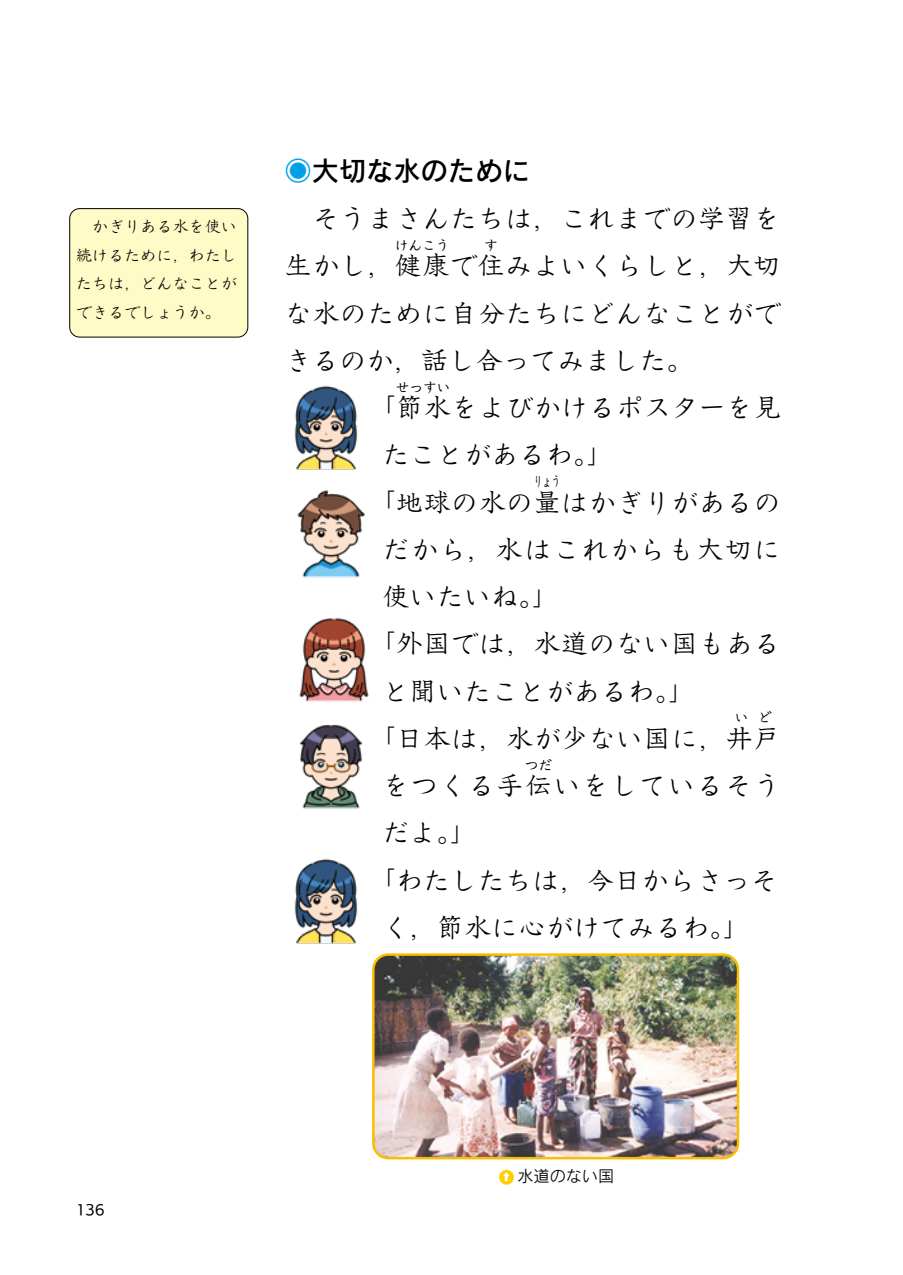
<style>
.page{position:relative;width:903px;height:1275px;background:#fff}
.page>*{position:absolute;margin:0;border:0;box-sizing:border-box;transform-origin:0 0}
.t1{font:27.3px/47.2px "Utrillo Pro M";letter-spacing:.01em;color:#000}
.t2{font:27.3px "Utrillo Pro M";letter-spacing:.05em;color:#000}
.t3{font:27.3px "Utrillo Pro M";letter-spacing:.045em;color:#000}
.t4{font:27.3px "Rodin Pro DB";color:#000}
.t5{font:16.1px/28.5px "Utrillo Pro M";color:#000;text-align:justify}
.t6{font:16.1px "Rodin Pro M";color:#000}
.t7{font:14px "UD Kakugo Small Pr 6 M";color:#000}
.t8{font:13.65px "Utrillo Pro M";letter-spacing:.005em;color:#000}
.t9{font:13.65px "Utrillo Pro M";letter-spacing:.005em;color:#000;scale:.67 1}
.s1{color:#00a0e9}
.s2{font-size:10.5px;color:#fff}
</style>
<div class="page">
<img style="left:299px;top:618px;width:70px;height:84px">
<img style="left:294px;top:385px;width:64px;height:85px">
<img style="left:294px;top:858px;width:64px;height:86px">
<img style="left:297px;top:490px;width:68px;height:88px">
<img style="left:299px;top:724px;width:64px;height:85px">
<div style="left:70px;top:209px;width:178px;height:128px;background:#fffbc7;border-radius:10px"></div>
<div style="left:69px;top:208px;width:179px;height:129px;border:1px solid #000;border-radius:10px"></div>
<img style="left:374px;top:956px;width:364px;height:202px">
<div style="left:372px;top:953px;width:367px;height:206px;border:2px solid #fabe00;border-radius:15px"></div>
<div style="left:499px;top:1170px;width:15px;height:15px;background:#fdd000;border-radius:50%"></div>
<p class="t5" style="left:76px;top:212px;width:163px">　かぎりある水を使い続けるために，わたしたちは，どんなことができるでしょうか。</p>
<p class="t4" style="left:284px;top:153px;width:247px"><span class="s1">◉</span>大切な水のために</p>
<p class="t1" style="left:284px;top:194px;width:498px">　そうまさんたちは，これまでの学習を生かし，健康で住みよいくらしと，大切</p>
<p class="t8" style="left:395px;top:236px;width:56px">けんこう</p>
<p class="t8" style="left:484px;top:236px;width:15px">す</p>
<p class="t1" style="left:284px;top:288px;width:498px">な水のために自分たちにどんなことができるのか，話し合ってみました。</p>
<p class="t1" style="left:368px;top:383px;width:414px">「節水をよびかけるポスターを見</p>
<p class="t8" style="left:396px;top:378px;width:56px">せっすい</p>
<p class="t1" style="left:368px;top:430px;width:414px;text-indent:14px">たことがあるわ。」<br>「地球の水の量はかぎりがあるの</p>
<p class="t9" style="left:533px;top:472px;width:42px">りょう</p>
<p class="t2" style="left:382px;top:531px;width:400px">だから，水はこれからも大切に</p>
<p class="t1" style="left:382px;top:572px;width:179px">使いたいね。」</p>
<p class="t1" style="left:368px;top:619px;width:414px">「外国では，水道のない国もある</p>
<p class="t1" style="left:382px;top:666px;width:315px">と聞いたことがあるわ。」</p>
<p class="t1" style="left:368px;top:714px;width:414px">「日本は，水が少ない国に，井戸</p>
<p class="t8" style="left:735px;top:709px;width:38px">い ど</p>
<p class="t8" style="left:525px;top:756px;width:29px">つだ</p>
<p class="t3" style="left:382px;top:768px;width:400px">をつくる手伝いをしているそう</p>
<p class="t1" style="left:382px;top:808px;width:97px">だよ。」</p>
<p class="t1" style="left:368px;top:855px;width:411px">「わたしたちは，今日からさっそ</p>
<p class="t1" style="left:382px;top:903px;width:370px">く，節水に心がけてみるわ。」</p>
<p class="t7" style="left:76px;top:1202px;width:30px">136</p>
<p class="t6" style="left:501px;top:1166px;width:114px"><span class="s2">扌</span>水道のない国</p>
</div>
